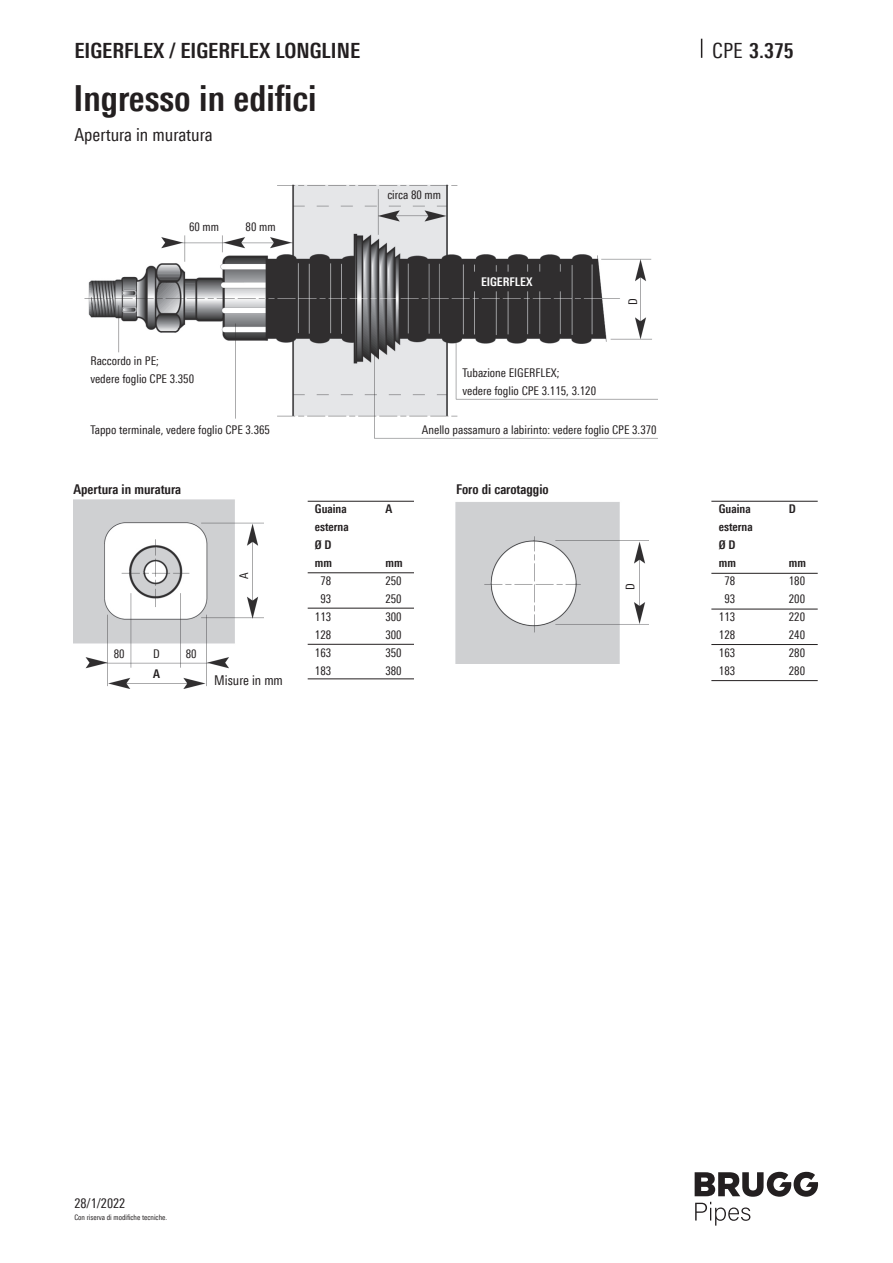
<style>
.page{position:relative;width:893px;height:1263px;background:#fff}
.page>*{position:absolute;margin:0;border:0;box-sizing:border-box;transform-origin:0 0}
.t1{font:700 36px "Linotype Univers 620 Cn";color:#231f20}
.t2{font:700 21px "Linotype Univers 620 Cn";color:#231f20}
.t3{font:18px "Linotype Univers 420 Cn";color:#231f20}
.t4{font:700 13.5px "Linotype Univers 620 Cn";color:#231f20}
.t5{font:13.5px "Linotype Univers 420 Cn";color:#231f20}
.t6{font:12px/18px "Linotype Univers 420 Cn";color:#231f20;text-align:center}
.t7{font:700 12px/18px "Linotype Univers 620 Cn";color:#231f20}
.t8{font:700 12px "Linotype Univers 620 Cn";color:#fff}
.t9{font:7.5px "Linotype Univers 420 Cn";color:#231f20}
.s1{font-family:"Linotype Univers 420 Cn";font-weight:400}
</style>
<div class="page">
<svg style="left:701px;top:39px;width:1px;height:19px"></svg>
<svg style="left:695px;top:1172px;width:123px;height:53px"></svg>
<img style="left:84px;top:184px;width:574px;height:255px">
<img style="left:74px;top:499px;width:189px;height:189px">
<img style="left:455px;top:502px;width:194px;height:162px">
<hr style="left:308px;top:501px;width:106px;height:1px;background:#231f20">
<hr style="left:308px;top:572px;width:106px;height:1px;background:#231f20">
<hr style="left:308px;top:608px;width:106px;height:1px;background:#231f20">
<hr style="left:308px;top:644px;width:106px;height:1px;background:#231f20">
<hr style="left:308px;top:679px;width:106px;height:1px;background:#231f20">
<hr style="left:711px;top:501px;width:107px;height:1px;background:#231f20">
<hr style="left:711px;top:573px;width:107px;height:1px;background:#231f20">
<hr style="left:711px;top:609px;width:107px;height:1px;background:#231f20">
<hr style="left:711px;top:644px;width:107px;height:1px;background:#231f20">
<hr style="left:711px;top:680px;width:107px;height:1px;background:#231f20">
<h2 class="t2" style="left:74px;top:38px;width:287px">EIGERFLEX / EIGERFLEX LONGLINE</h2>
<h2 class="t2" style="left:712px;top:38px;width:83px"><span class="s1">CPE</span> 3.375</h2>
<h1 class="t1" style="left:74px;top:77px;width:245px">Ingresso in edifici</h1>
<h3 class="t3" style="left:74px;top:124px;width:140px">Apertura in muratura</h3>
<p class="t6" style="left:189px;top:218px;width:32px">60 mm</p>
<p class="t6" style="left:246px;top:218px;width:32px">80 mm</p>
<p class="t6" style="left:387px;top:186px;width:55px">circa 80 mm</p>
<p class="t8" style="left:481px;top:274px;width:53px">EIGERFLEX</p>
<p class="t6" style="left:624px;top:305px;width:8px;rotate:-90deg">D</p>
<p class="t6" style="left:90px;top:352px;width:105px;text-align:left">Raccordo in PE;<br>vedere foglio CPE 3.350</p>
<p class="t6" style="left:90px;top:421px;width:181px">Tappo terminale, vedere foglio CPE 3.365</p>
<p class="t6" style="left:422px;top:421px;width:236px">Anello passamuro a labirinto: vedere foglio CPE 3.370</p>
<p class="t6" style="left:462px;top:363px;width:135px;text-align:left">Tubazione EIGERFLEX;<br>vedere foglio CPE 3.115, 3.120</p>
<p class="t4" style="left:74px;top:481px;width:109px">Apertura in muratura</p>
<p class="t4" style="left:456px;top:481px;width:94px">Foro di carotaggio</p>
<p class="t7" style="left:315px;top:500px;width:35px">Guaina esterna<br>Ø D mm</p>
<p class="t6" style="left:315px;top:572px;width:18px">78<br>93<br>113<br>128<br>163<br>183</p>
<p class="t7" style="left:385px;top:500px;width:8px">A</p>
<p class="t7" style="left:385px;top:554px;width:19px">mm</p>
<p class="t6" style="left:385px;top:572px;width:18px;text-align:justify">250<br>250<br>300<br>300<br>350<br>380</p>
<p class="t6" style="left:235px;top:579px;width:8px;rotate:-90deg">A</p>
<p class="t6" style="left:114px;top:645px;width:12px">80</p>
<p class="t6" style="left:153px;top:645px;width:8px">D</p>
<p class="t6" style="left:186px;top:645px;width:12px">80</p>
<p class="t7" style="left:153px;top:664px;width:8px">A</p>
<p class="t5" style="left:214px;top:672px;width:70px">Misure in mm</p>
<p class="t6" style="left:621px;top:590px;width:8px;rotate:-90deg">D</p>
<p class="t7" style="left:719px;top:500px;width:35px">Guaina esterna<br>Ø D mm</p>
<p class="t6" style="left:719px;top:572px;width:18px">78<br>93<br>113<br>128<br>163<br>183</p>
<p class="t7" style="left:789px;top:500px;width:9px">D</p>
<p class="t7" style="left:789px;top:554px;width:19px">mm</p>
<p class="t6" style="left:789px;top:572px;width:18px;text-align:justify">180<br>200<br>220<br>240<br>280<br>280</p>
<p class="t5" style="left:74px;top:1195px;width:52px">28/1/2022</p>
<p class="t9" style="left:74px;top:1213px;width:94px">Con riserva di modifiche tecniche.</p>
</div>
